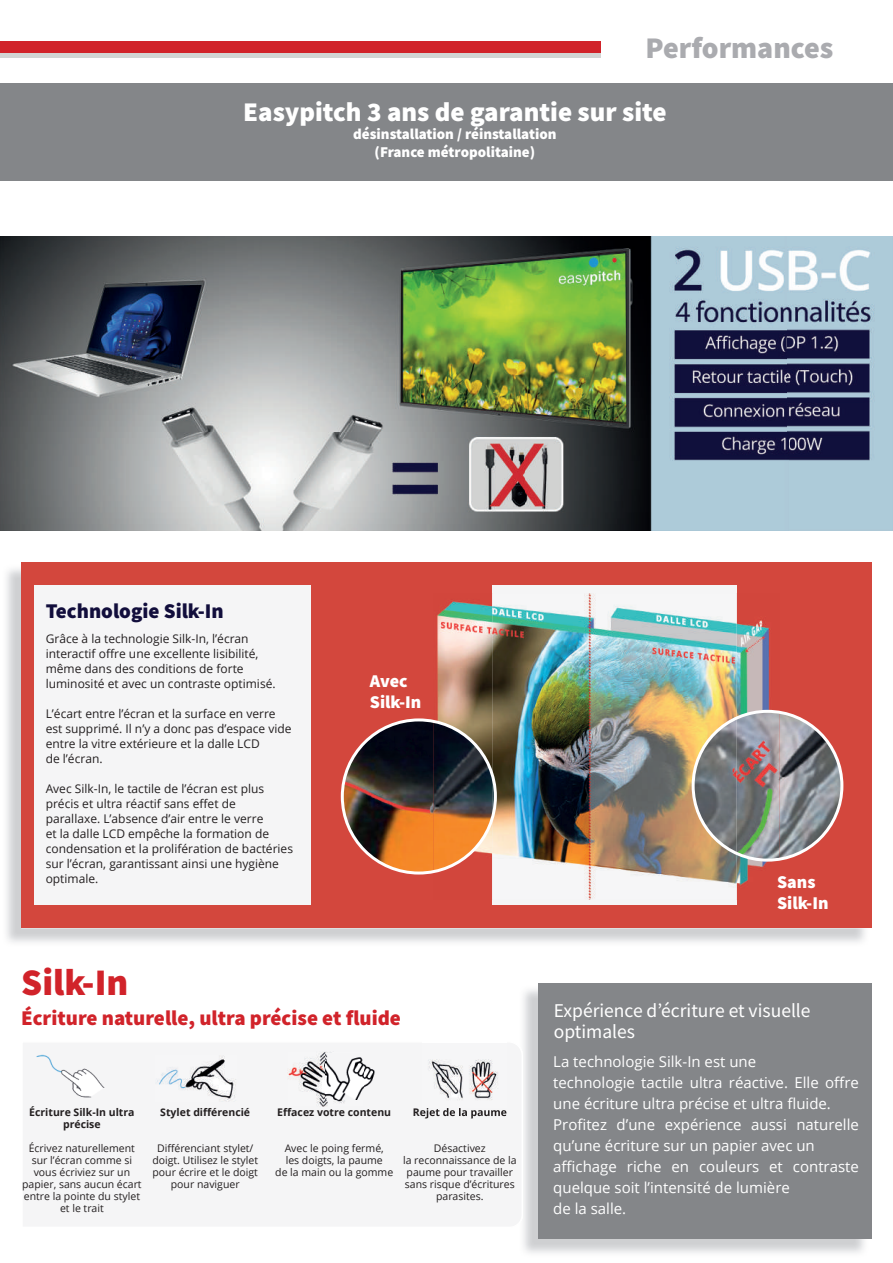
<style>
.page{position:relative;width:893px;height:1263px;background:#fff}
.page>*{position:absolute;margin:0;border:0;box-sizing:border-box;transform-origin:0 0}
.t1{font:900 37.5px "Source Sans Pro";color:#d1232a}
.t2{font:900 30px "Source Sans Pro";color:#aaabaf}
.t3{font:900 27px "Source Sans Pro";color:#fff}
.t4{font:900 21px "Source Sans Pro";color:#d1232a}
.t5{font:900 21px "Source Sans Pro";color:#120e3c}
.t6{font:19.5px/21px "Source Sans Pro";color:#fff}
.t7{font:900 18px/21px "Source Sans Pro";color:#fff}
.t8{font:15px/21px "Open Sans";color:#fff}
.t9{font:900 15px/18px "Source Sans Pro";color:#fff;text-align:center}
.t10{font:12px/15px "Open Sans";color:#231f20}
.t11{font:10.5px/12px "Open Sans";color:#231f20;text-align:center}
.t12{font:700 10.5px/12px "Open Sans";color:#231f20;text-align:center}
</style>
<div class="page">
<img style="left:523px;top:986px;width:342px;height:267px">
<div style="left:539px;top:983px;width:333px;height:256px;background:#848689"></div>
<div style="left:21px;top:563px;width:851px;height:365px;background:#d3473d"></div>
<div style="left:34px;top:585px;width:276px;height:320px;background:#f5f5f6"></div>
<div style="left:492px;top:585px;width:245px;height:320px;background:#f5f5f6"></div>
<div style="left:0;top:83px;width:893px;height:98px;background:#848689"></div>
<div style="left:0;top:41px;width:601px;height:12px;background:#d1232a"></div>
<hr style="left:0;top:53px;width:601px;height:4px;background:#d2d5d4">
<img style="left:437px;top:593px;width:300px;height:307px">
<img style="left:737px;top:620px;width:35px;height:90px">
<img style="left:737px;top:862px;width:30px;height:24px">
<img style="left:341px;top:718px;width:156px;height:156px">
<img style="left:692px;top:710px;width:151px;height:152px">
<img style="left:35px;top:1054px;width:70px;height:44px">
<img style="left:156px;top:1056px;width:81px;height:45px">
<img style="left:287px;top:1051px;width:71px;height:56px">
<img style="left:325px;top:1053px;width:51px;height:46px">
<img style="left:427px;top:1059px;width:72px;height:42px">
<img style="left:423px;top:1108px;width:83px;height:10px">
<img style="left:0;top:236px;width:893px;height:295px">
<h2 class="t2" style="left:645px;top:27px;width:189px">Performances</h2>
<h3 class="t3" style="left:243px;top:93px;width:425px">Easypitch 3 ans de garantie sur site</h3>
<p class="t9" style="left:353px;top:124px;width:205px">désinstallation / réinstallation (France métropolitaine)</p>
<h3 class="t5" style="left:46px;top:597px;width:180px">Technologie Silk-In</h3>
<p class="t10" style="left:46px;top:631px;width:231px">Grâce à la technologie Silk-In, l’écran interactif offre une excellente lisibilité, même dans des conditions de forte luminosité et avec un contraste optimisé.</p>
<p class="t10" style="left:46px;top:706px;width:247px">L’écart entre l’écran et la surface en verre est supprimé. Il n’y a donc pas d’espace vide entre la vitre extérieure et la dalle LCD<br>de l’écran.</p>
<p class="t10" style="left:46px;top:781px;width:249px">Avec Silk-In, le tactile de l’écran est plus précis et ultra réactif sans effet de parallaxe. L’absence d’air entre le verre<br>et la dalle LCD empêche la formation de condensation et la prolifération de bactéries sur l’écran, garantissant ainsi une hygiène optimale.</p>
<h3 class="t7" style="left:370px;top:670px;width:53px">Avec<br>Silk-In</h3>
<h3 class="t7" style="left:777px;top:871px;width:53px">Sans<br>Silk-In</h3>
<h1 class="t1" style="left:21px;top:956px;width:109px">Silk-In</h1>
<h3 class="t4" style="left:21px;top:1003px;width:381px">Écriture naturelle, ultra précise et fluide</h3>
<p class="t12" style="left:29px;top:1106px;width:107px">Écriture Silk-In ultra précise</p>
<p class="t11" style="left:22px;top:1142px;width:121px">Écrivez naturellement sur l’écran comme si vous écriviez sur un papier, sans aucun écart entre la pointe du stylet et le trait</p>
<p class="t12" style="left:160px;top:1106px;width:91px">Stylet différencié</p>
<p class="t11" style="left:152px;top:1142px;width:107px">Différenciant stylet/ doigt. Utilisez le stylet pour écrire et le doigt pour naviguer</p>
<p class="t12" style="left:277px;top:1106px;width:115px">Effacez votre contenu</p>
<p class="t11" style="left:275px;top:1142px;width:119px">Avec le poing fermé,<br>les doigts, la paume<br>de la main ou la gomme</p>
<p class="t11" style="left:403px;top:1142px;width:115px">Désactivez<br>la reconnaissance de la paume pour travailler sans risque d’écritures parasites.</p>
<h3 class="t6" style="left:554px;top:1000px;width:258px">Expérience dʼécriture et visuelle optimales</h3>
<p class="t8" style="left:553px;top:1051px;width:307px">La technologie Silk-In est une<br>technologie tactile ultra réactive. Elle offre une écriture ultra précise et ultra fluide.<br>Profitez d’une expérience aussi naturelle qu’une écriture sur un papier avec un affichage riche en couleurs et contraste quelque soit l’intensité de lumière<br>de la salle.</p>
</div>
